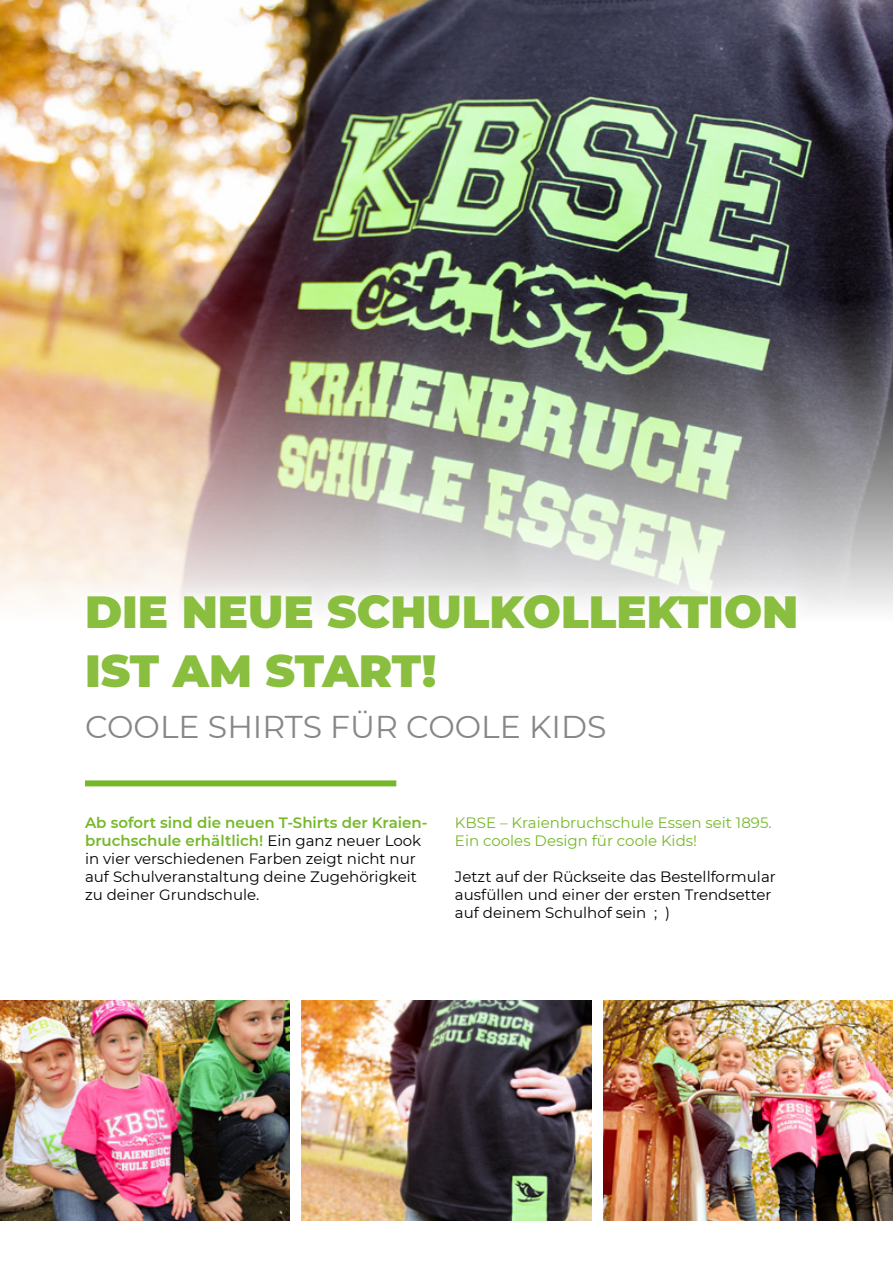
<style>
.page{position:relative;width:893px;height:1263px;background:#fff}
.page>*{position:absolute;margin:0;border:0;box-sizing:border-box;transform-origin:0 0}
.t1{font:900 45px/59.4px "Montserrat";color:#89be3f}
.t2{font:31.5px "Montserrat";color:#878787}
.t3{font:15px/18px "Montserrat";color:#000}
.t4{font:15px/18px "Montserrat";color:#76b82a}
.s1{font-weight:600;color:#76b82a}
</style>
<div class="page">
<img style="left:0;top:0;width:893px;height:609px">
<div style="left:64px;top:572px;width:750px;height:184px;background:#fff"></div>
<div style="left:85px;top:780px;width:311px;height:6px;background:#76b82a"></div>
<img style="left:0;top:1000px;width:289px;height:220px">
<img style="left:302px;top:1000px;width:289px;height:220px">
<img style="left:604px;top:1000px;width:289px;height:220px">
<h1 class="t1" style="left:85px;top:579px;width:715px">DIE NEUE SCHULKOLLEKTION<br>IST AM START!</h1>
<h2 class="t2" style="left:85px;top:705px;width:519px">Coole Shirts für coole Kids</h2>
<p class="t3" style="left:85px;top:813px;width:344px"><span class="s1">Ab sofort sind die neuen T-Shirts der Kraien&shy;bruchschule erhältlich!</span> Ein ganz neuer Look in vier verschiedenen Farben zeigt nicht nur auf Schulveranstaltung deine Zugehörigkeit zu deiner Grundschule.</p>
<p class="t4" style="left:455px;top:813px;width:318px">KBSE – Kraienbruchschule Essen seit 1895.<br>Ein cooles Design für coole Kids!</p>
<p class="t3" style="left:455px;top:867px;width:322px">Jetzt auf der Rückseite das Bestellformular ausfüllen und einer der ersten Trendsetter auf deinem Schulhof sein ; )</p>
</div>
